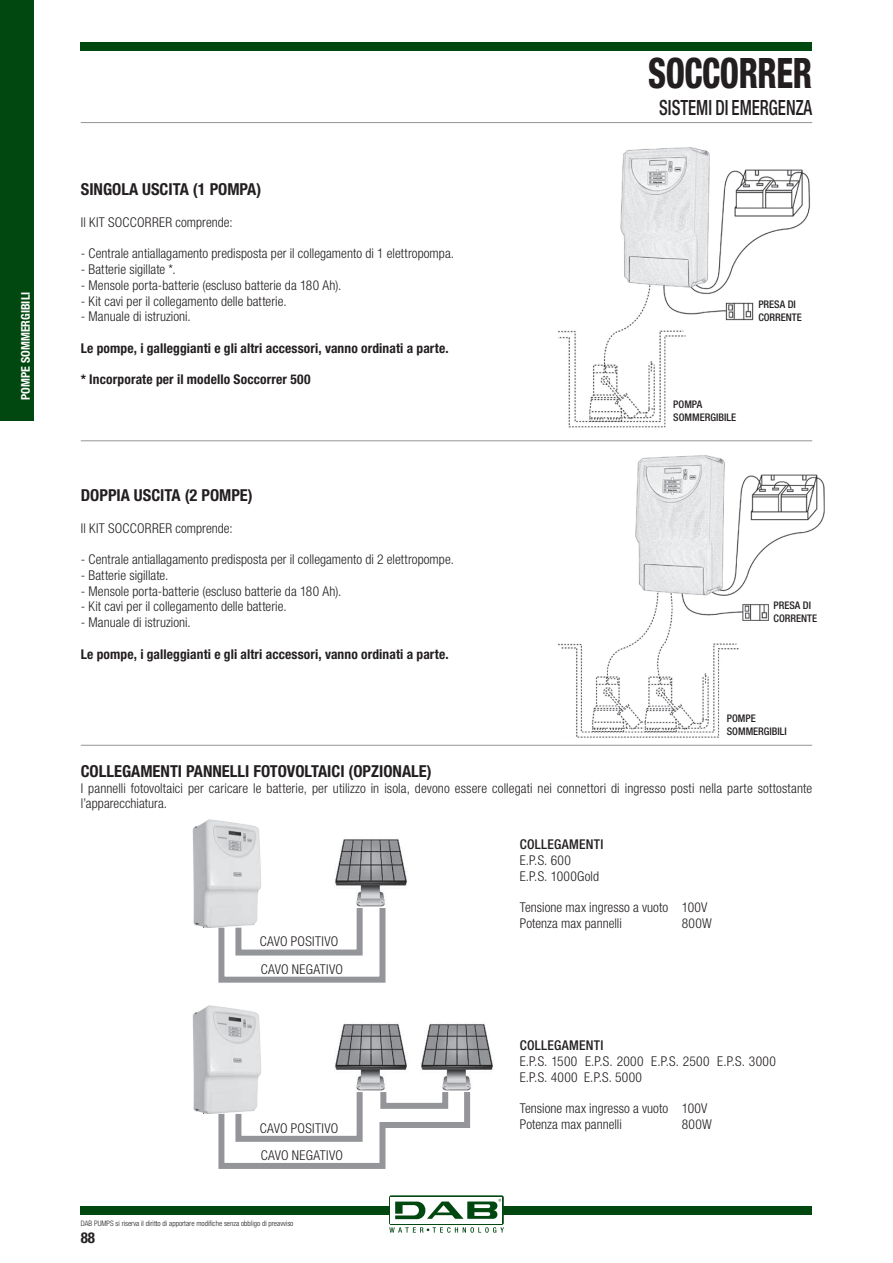
<style>
.page{position:relative;width:893px;height:1263px;background:#fff}
.page>*{position:absolute;margin:0;border:0;box-sizing:border-box;transform-origin:0 0}
.t1{font:800 condensed 42px "Helvetica Neue LT";letter-spacing:-.01em;color:#231f20;scale:.8 1}
.t2{font:500 condensed 21px "Helvetica Neue LT";color:#231f20;scale:.8 1}
.t3{font:700 condensed 16.5px "Helvetica Neue LT";color:#231f20}
.t4{font:700 condensed 15px "Helvetica Neue LT";color:#231f20}
.t5{font:300 condensed 13.5px/15.8px "Helvetica Neue LT";letter-spacing:.005em;color:#231f20}
.t6{font:700 condensed 13.5px "Helvetica Neue LT";letter-spacing:.01em;color:#231f20}
.t7{font:300 condensed 13.5px/15.8px "Helvetica Neue LT";letter-spacing:.025em;color:#231f20}
.t8{font:500 condensed 13.5px "Helvetica Neue LT";letter-spacing:.02em;color:#231f20}
.t9{font:700 condensed 12px "Helvetica Neue LT";color:#fff}
.t10{font:500 condensed 10.5px/12.6px "Helvetica Neue LT";color:#231f20}
.t11{font:300 condensed 7.5px "Helvetica Neue LT";color:#231f20}
</style>
<div class="page">
<div style="left:81px;top:1206px;width:731px;height:9px;background:#004710"></div>
<div style="left:81px;top:43px;width:731px;height:8px;background:#004710"></div>
<div style="left:389px;top:1195px;width:115px;height:30px;background:linear-gradient(to right,#fff,#fff);border-radius:2px"></div>
<div style="left:391px;top:1197px;width:111px;height:26px;background:#fff"></div>
<svg style="left:389px;top:1227px;width:115px;height:6px"></svg>
<svg style="left:395px;top:1199px;width:106px;height:20px"></svg>
<div style="left:0;top:0;width:34px;height:421px;background:#004710"></div>
<img style="left:558px;top:147px;width:255px;height:294px">
<img style="left:558px;top:455px;width:267px;height:282px">
<hr style="left:81px;top:440px;width:731px;height:1px;background:#939598">
<hr style="left:81px;top:745px;width:731px;height:1px;background:#939598">
<hr style="left:81px;top:122px;width:731px;height:1px;background:#939598">
<img style="left:192px;top:819px;width:69px;height:109px">
<img style="left:192px;top:1005px;width:69px;height:109px">
<svg style="left:215px;top:900px;width:171px;height:83px"></svg>
<svg style="left:215px;top:1085px;width:256px;height:84px"></svg>
<div style="left:380px;top:1089px;width:68px;height:20px;border:6px solid #939598"></div>
<img style="left:335px;top:839px;width:72px;height:68px">
<img style="left:335px;top:1023px;width:74px;height:69px">
<img style="left:421px;top:1023px;width:72px;height:69px">
<h1 class="t1" style="left:648px;top:48px;width:207px">SOCCORRER</h1>
<h2 class="t2" style="left:659px;top:95px;width:193px">SISTEMI DI EMERGENZA</h2>
<p class="t3" style="left:81px;top:179px;width:182px">SINGOLA USCITA (1 POMPA)</p>
<p class="t5" style="left:81px;top:214px;width:153px">Il KIT SOCCORRER comprende:</p>
<p class="t5" style="left:81px;top:246px;width:375px">- Centrale antiallagamento predisposta per il collegamento di 1 elettropompa.</p>
<p class="t5" style="left:81px;top:261px;width:97px">- Batterie sigillate *.</p>
<p class="t5" style="left:81px;top:277px;width:262px">- Mensole porta-batterie (escluso batterie da 180 Ah).</p>
<p class="t5" style="left:81px;top:293px;width:207px">- Kit cavi per il collegamento delle batterie.</p>
<p class="t5" style="left:81px;top:309px;width:111px">- Manuale di istruzioni.</p>
<p class="t6" style="left:81px;top:340px;width:369px">Le pompe, i galleggianti e gli altri accessori, vanno ordinati a parte.</p>
<p class="t6" style="left:81px;top:371px;width:231px">* Incorporate per il modello Soccorrer 500</p>
<p class="t9" style="left:18px;top:400px;width:109px;rotate:-90deg">POMPE SOMMERGIBILI</p>
<p class="t10" style="left:758px;top:298px;width:45px">PRESA DI<br>CORRENTE</p>
<p class="t10" style="left:673px;top:398px;width:64px">POMPA<br>SOMMERGIBILE</p>
<p class="t3" style="left:81px;top:485px;width:173px">DOPPIA USCITA (2 POMPE)</p>
<p class="t5" style="left:81px;top:520px;width:153px">Il KIT SOCCORRER comprende:</p>
<p class="t5" style="left:81px;top:551px;width:375px">- Centrale antiallagamento predisposta per il collegamento di 2 elettropompe.</p>
<p class="t5" style="left:81px;top:567px;width:89px">- Batterie sigillate.</p>
<p class="t5" style="left:81px;top:583px;width:262px">- Mensole porta-batterie (escluso batterie da 180 Ah).</p>
<p class="t5" style="left:81px;top:599px;width:207px">- Kit cavi per il collegamento delle batterie.</p>
<p class="t5" style="left:81px;top:614px;width:111px">- Manuale di istruzioni.</p>
<p class="t6" style="left:81px;top:646px;width:369px">Le pompe, i galleggianti e gli altri accessori, vanno ordinati a parte.</p>
<p class="t10" style="left:774px;top:599px;width:45px">PRESA DI<br>CORRENTE</p>
<p class="t10" style="left:727px;top:712px;width:62px">POMPE<br>SOMMERGIBILI</p>
<p class="t3" style="left:81px;top:761px;width:352px">COLLEGAMENTI PANNELLI FOTOVOLTAICI (OPZIONALE)</p>
<p class="t5" style="left:81px;top:780px;width:733px">I pannelli fotovoltaici per caricare le batterie, per utilizzo in isola, devono essere collegati nei connettori di ingresso posti nella parte sottostante l’apparecchiatura.</p>
<p class="t8" style="left:520px;top:836px;width:85px">COLLEGAMENTI</p>
<p class="t5" style="left:520px;top:852px;width:81px">E.P.S. 600<br>E.P.S. 1000Gold</p>
<p class="t5" style="left:520px;top:899px;width:189px">Tensione max ingresso a vuoto 100V<br>Potenza max pannelli</p>
<p class="t5" style="left:682px;top:915px;width:31px">800W</p>
<p class="t5" style="left:260px;top:934px;width:80px">CAVO POSITIVO</p>
<p class="t5" style="left:261px;top:961px;width:83px">CAVO NEGATIVO</p>
<p class="t5" style="left:260px;top:1120px;width:80px">CAVO POSITIVO</p>
<p class="t5" style="left:261px;top:1147px;width:83px">CAVO NEGATIVO</p>
<p class="t11" style="left:81px;top:1219px;width:214px">DAB PUMPS si riserva il diritto di apportare modifiche senza obbligo di preavviso</p>
<p class="t4" style="left:81px;top:1228px;width:16px">88</p>
<p class="t8" style="left:520px;top:1037px;width:85px">COLLEGAMENTI</p>
<p class="t7" style="left:520px;top:1053px;width:257px">E.P.S. 1500 E.P.S. 2000 E.P.S. 2500 E.P.S. 3000<br>E.P.S. 4000 E.P.S. 5000</p>
<p class="t5" style="left:520px;top:1100px;width:189px">Tensione max ingresso a vuoto 100V<br>Potenza max pannelli</p>
<p class="t5" style="left:682px;top:1116px;width:31px">800W</p>
</div>
